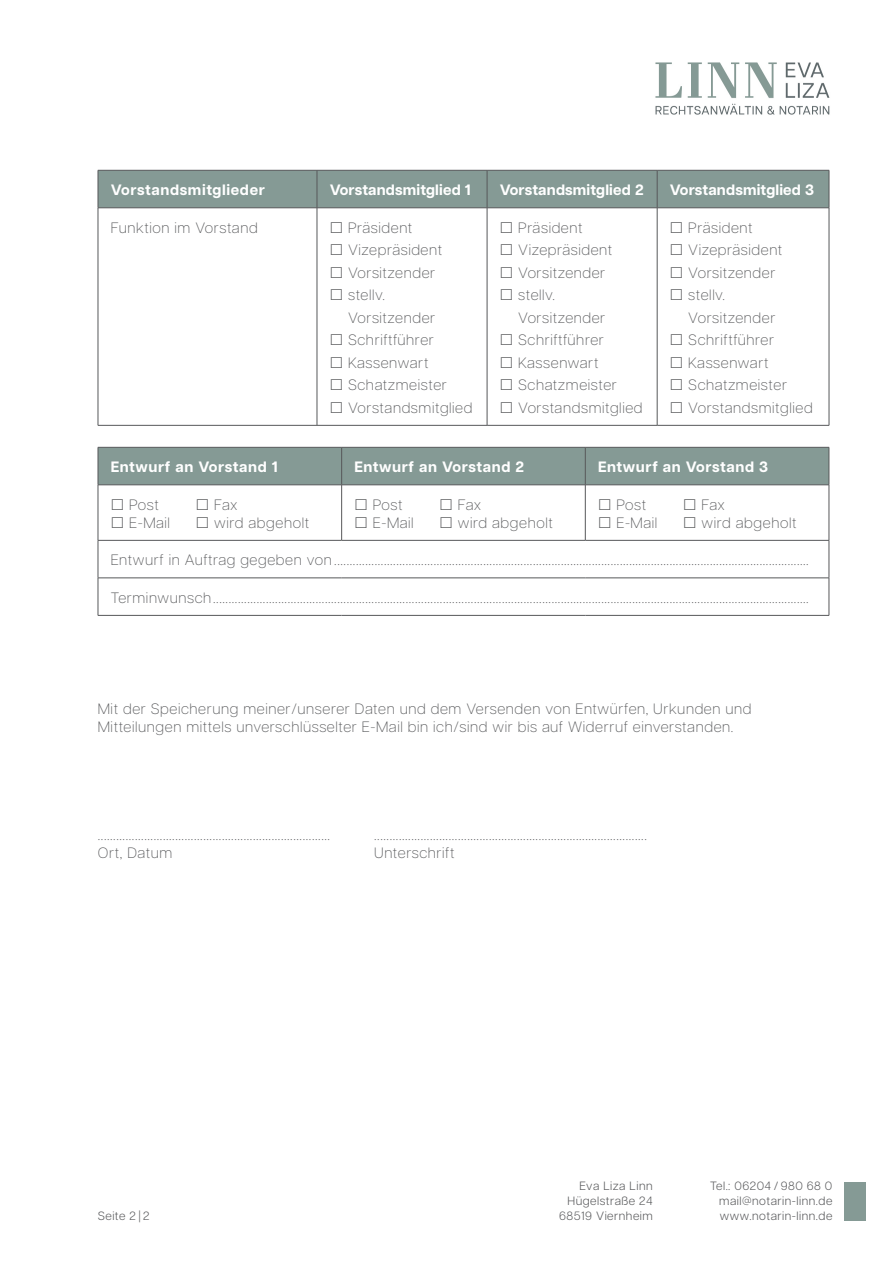
<style>
.page{position:relative;width:893px;height:1263px;background:#fff}
.page>*{position:absolute;margin:0;border:0;box-sizing:border-box;transform-origin:0 0}
.t1{font:200 15px/22.5px "Articulat CF";letter-spacing:.04em;color:#57585a}
.t2{font:700 15px "Articulat CF";letter-spacing:.03em;color:#fff}
.t3{font:700 15px "Articulat CF";letter-spacing:.01em;color:#fff}
.t4{font:300 12px/14.7px "Articulat CF";letter-spacing:.04em;color:#57585a;text-align:justify}
</style>
<div class="page">
<div style="left:844px;top:1182px;width:21px;height:38px;background:#859a95"></div>
<div style="left:99px;top:171px;width:730px;height:37px;background:#859a95"></div>
<hr style="left:98px;top:170px;width:219px;height:1px;background:#57585a">
<hr style="left:98px;top:170px;width:1px;height:38px;background:#57585a">
<hr style="left:317px;top:170px;width:170px;height:1px;background:#57585a">
<hr style="left:317px;top:170px;width:1px;height:38px;background:#57585a">
<hr style="left:487px;top:170px;width:170px;height:1px;background:#57585a">
<hr style="left:487px;top:170px;width:1px;height:38px;background:#57585a">
<hr style="left:657px;top:170px;width:172px;height:1px;background:#57585a">
<hr style="left:657px;top:170px;width:1px;height:38px;background:#57585a">
<hr style="left:829px;top:170px;width:1px;height:38px;background:#57585a">
<hr style="left:98px;top:208px;width:219px;height:1px;background:#57585a">
<hr style="left:98px;top:208px;width:1px;height:217px;background:#57585a">
<hr style="left:317px;top:208px;width:170px;height:1px;background:#57585a">
<hr style="left:317px;top:208px;width:1px;height:217px;background:#57585a">
<hr style="left:487px;top:208px;width:170px;height:1px;background:#57585a">
<hr style="left:487px;top:208px;width:1px;height:217px;background:#57585a">
<hr style="left:657px;top:208px;width:172px;height:1px;background:#57585a">
<hr style="left:657px;top:208px;width:1px;height:217px;background:#57585a">
<hr style="left:829px;top:208px;width:1px;height:217px;background:#57585a">
<hr style="left:98px;top:425px;width:219px;height:1px;background:#57585a">
<hr style="left:317px;top:425px;width:170px;height:1px;background:#57585a">
<hr style="left:487px;top:425px;width:170px;height:1px;background:#57585a">
<hr style="left:657px;top:425px;width:172px;height:1px;background:#57585a">
<div style="left:99px;top:448px;width:730px;height:37px;background:#859a95"></div>
<hr style="left:98px;top:447px;width:244px;height:1px;background:#57585a">
<hr style="left:98px;top:447px;width:1px;height:38px;background:#57585a">
<hr style="left:342px;top:447px;width:243px;height:1px;background:#57585a">
<hr style="left:341px;top:447px;width:1px;height:38px;background:#57585a">
<hr style="left:585px;top:447px;width:244px;height:1px;background:#57585a">
<hr style="left:585px;top:447px;width:1px;height:38px;background:#57585a">
<hr style="left:829px;top:447px;width:1px;height:38px;background:#57585a">
<hr style="left:98px;top:485px;width:244px;height:1px;background:#57585a">
<hr style="left:98px;top:485px;width:1px;height:55px;background:#57585a">
<hr style="left:342px;top:485px;width:243px;height:1px;background:#57585a">
<hr style="left:341px;top:485px;width:1px;height:55px;background:#57585a">
<hr style="left:585px;top:485px;width:244px;height:1px;background:#57585a">
<hr style="left:585px;top:485px;width:1px;height:55px;background:#57585a">
<hr style="left:829px;top:485px;width:1px;height:55px;background:#57585a">
<hr style="left:98px;top:540px;width:244px;height:1px;background:#57585a">
<hr style="left:98px;top:540px;width:1px;height:38px;background:#57585a">
<hr style="left:342px;top:540px;width:243px;height:1px;background:#57585a">
<hr style="left:585px;top:540px;width:244px;height:1px;background:#57585a">
<hr style="left:829px;top:540px;width:1px;height:38px;background:#57585a">
<hr style="left:98px;top:578px;width:244px;height:1px;background:#57585a">
<hr style="left:98px;top:578px;width:1px;height:37px;background:#57585a">
<hr style="left:342px;top:578px;width:243px;height:1px;background:#57585a">
<hr style="left:585px;top:578px;width:244px;height:1px;background:#57585a">
<hr style="left:829px;top:578px;width:1px;height:37px;background:#57585a">
<hr style="left:98px;top:615px;width:244px;height:1px;background:#57585a">
<hr style="left:342px;top:615px;width:243px;height:1px;background:#57585a">
<hr style="left:585px;top:615px;width:244px;height:1px;background:#57585a">
<img style="left:655px;top:62px;width:175px;height:53px">
<p class="t2" style="left:111px;top:179px;width:156px">Vorstandsmitglieder</p>
<p class="t3" style="left:330px;top:179px;width:143px">Vorstandsmitglied 1</p>
<p class="t3" style="left:500px;top:179px;width:145px">Vorstandsmitglied 2</p>
<p class="t3" style="left:670px;top:179px;width:146px">Vorstandsmitglied 3</p>
<p class="t1" style="left:111px;top:215px;width:149px">Funktion im Vorstand</p>
<p class="t1" style="left:348px;top:215px;width:126px">Präsident<br>Vizepräsident<br>Vorsitzender stellv.<br>Vorsitzender<br>Schriftführer<br>Kassenwart<br>Schatzmeister<br>Vorstandsmitglied</p>
<p class="t1" style="left:518px;top:215px;width:126px">Präsident<br>Vizepräsident<br>Vorsitzender stellv.<br>Vorsitzender<br>Schriftführer<br>Kassenwart<br>Schatzmeister<br>Vorstandsmitglied</p>
<p class="t1" style="left:688px;top:215px;width:126px">Präsident<br>Vizepräsident<br>Vorsitzender stellv.<br>Vorsitzender<br>Schriftführer<br>Kassenwart<br>Schatzmeister<br>Vorstandsmitglied</p>
<p class="t2" style="left:111px;top:456px;width:169px">Entwurf an Vorstand 1</p>
<p class="t2" style="left:354px;top:456px;width:171px">Entwurf an Vorstand 2</p>
<p class="t2" style="left:598px;top:456px;width:172px">Entwurf an Vorstand 3</p>
<p class="t1" style="left:129px;top:492px;width:31px">Post</p>
<p class="t1" style="left:214px;top:492px;width:25px">Fax</p>
<p class="t1" style="left:129px;top:510px;width:42px">E-Mail</p>
<p class="t1" style="left:214px;top:510px;width:96px">wird abgeholt</p>
<p class="t1" style="left:616px;top:492px;width:31px">Post</p>
<p class="t1" style="left:701px;top:492px;width:25px">Fax</p>
<p class="t1" style="left:616px;top:510px;width:42px">E-Mail</p>
<p class="t1" style="left:701px;top:510px;width:96px">wird abgeholt</p>
<p class="t1" style="left:111px;top:548px;width:700px">Entwurf in Auftrag gegeben von .........................................................................................................................................................</p>
<p class="t1" style="left:111px;top:585px;width:700px">Terminwunsch................................................................................................................................................................................................</p>
<p class="t1" style="left:373px;top:492px;width:31px">Post</p>
<p class="t1" style="left:458px;top:492px;width:25px">Fax</p>
<p class="t1" style="left:373px;top:510px;width:42px">E-Mail</p>
<p class="t1" style="left:458px;top:510px;width:96px">wird abgeholt</p>
<p class="t1" style="left:98px;top:699px;width:655px;line-height:18px">Mit der Speicherung meiner/unserer Daten und dem Versenden von Entwürfen, Urkunden und<br>Mitteilungen mittels unverschlüsselter E-Mail bin ich/sind wir bis auf Widerruf einverstanden.</p>
<p class="t1" style="left:98px;top:822px;width:234px">...........................................................................</p>
<p class="t1" style="left:374px;top:822px;width:274px">........................................................................................</p>
<p class="t1" style="left:98px;top:840px;width:76px">Ort, Datum</p>
<p class="t1" style="left:374px;top:840px;width:82px">Unterschrift</p>
<p class="t4" style="left:568px;top:1177px;width:87px;line-height:15.5px;text-align:right">Eva Liza Linn<br>Hügelstraße 24</p>
<p class="t4" style="left:98px;top:1208px;width:53px">Seite 2 | 2</p>
<p class="t4" style="left:559px;top:1208px;width:95px">68519 Viernheim</p>
<p class="t4" style="left:719px;top:1178px;width:115px;text-indent:-9px">Tel.: 06204 / 980 68 0 mail@notarin-linn.de www.notarin-linn.de</p>
</div>
